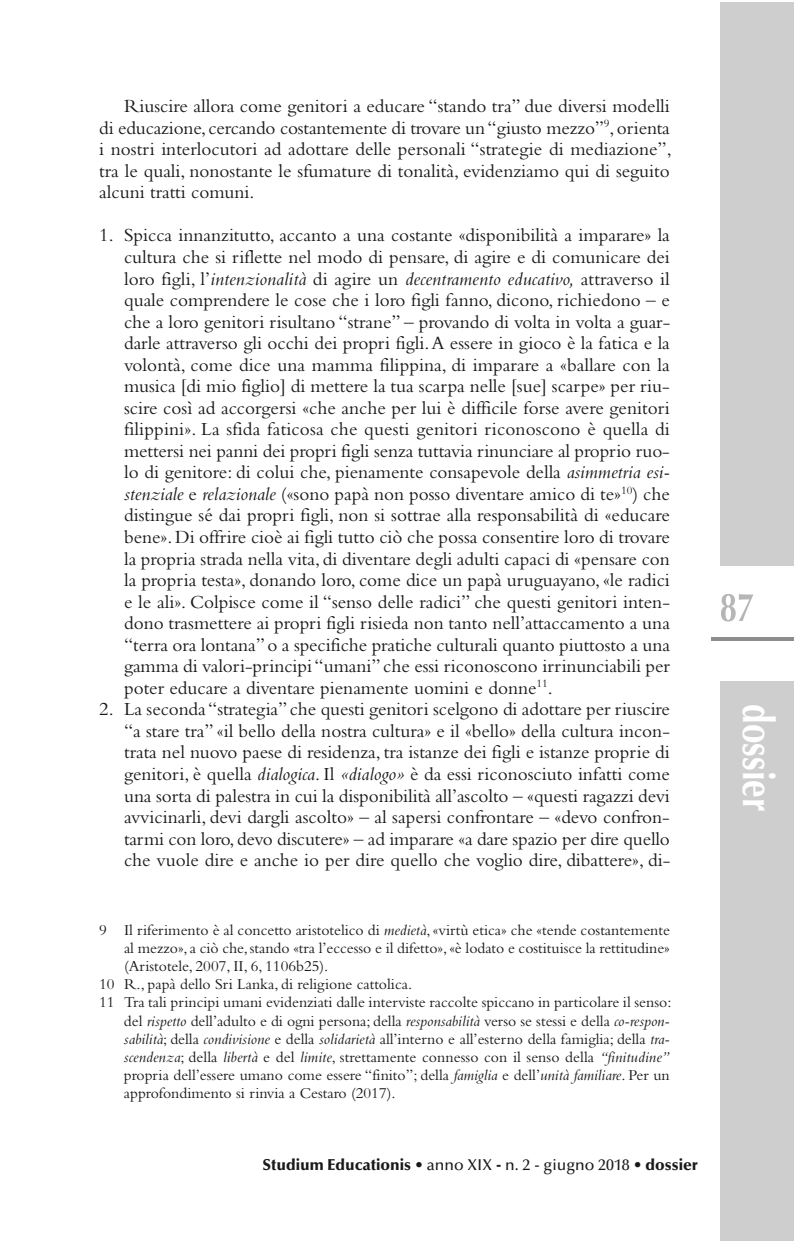
<style>
.page{position:relative;width:794px;height:1241px;background:#fff}
.page>*{position:absolute;margin:0;border:0;box-sizing:border-box;transform-origin:0 0}
.t1{font:700 43.75px "Optima";color:#fff;scale:.8 1}
.t2{font:19.25px/21.5px "Bembo";color:#191919;text-align:justify}
.t3{font:15.75px "Bembo";color:#191919}
.t4{font:900 15.75px "Optima";color:#191919}
.s1{font-style:italic}
.s2{font-weight:500}
</style>
<div class="page">
<svg style="left:721px;top:594px;width:32px;height:27px"></svg>
<svg style="left:711px;top:637px;width:83px;height:3px"></svg>
<div style="left:720px;top:680px;width:74px;height:560px;background:#cecece"></div>
<div style="left:720px;top:2px;width:74px;height:564px;background:#cecece"></div>
<p class="t2" style="left:99px;top:97px;width:574px;text-indent:25px">Riuscire allora come genitori a educare “stando tra” due diversi modelli di educazione, cercando costantemente di trovare un“giusto mezzo”<sup>9</sup>,orienta i nostri interlocutori ad adottare delle personali “strategie di mediazione”, tra le quali, nonostante le sfumature di tonalità, evidenziamo qui di seguito alcuni tratti comuni.</p>
<p class="t2" style="left:124px;top:226px;width:548px;text-indent:-25px">1. Spicca innanzitutto, accanto a una costante «disponibilità a imparare» la cultura che si riflette nel modo di pensare, di agire e di comunicare dei loro figli, l’<span class="s1">intenzionalità</span> di agire un <span class="s1">decentramento educativo,</span> attraverso il quale comprendere le cose che i loro figli fanno, dicono, richiedono – e che a loro genitori risultano “strane” – provando di volta in volta a guar&shy;darle attraverso gli occhi dei propri figli.A essere in gioco è la fatica e la volontà, come dice una mamma filippina, di imparare a «ballare con la musica [di mio figlio] di mettere la tua scarpa nelle [sue] scarpe» per riu&shy;scire così ad accorgersi «che anche per lui è difficile forse avere genitori filippini». La sfida faticosa che questi genitori riconoscono è quella di mettersi nei panni dei propri figli senza tuttavia rinunciare al proprio ruo&shy;lo di genitore: di colui che, pienamente consapevole della <span class="s1">asimmetria esi&shy;stenziale</span> e <span class="s1">relazionale</span> («sono papà non posso diventare amico di te»<sup>10</sup>) che distingue sé dai propri figli, non si sottrae alla responsabilità di «educare bene».Di offrire cioè ai figli tutto ciò che possa consentire loro di trovare la propria strada nella vita, di diventare degli adulti capaci di «pensare con la propria testa», donando loro, come dice un papà uruguayano, «le radici e le ali». Colpisce come il “senso delle radici” che questi genitori inten&shy;dono trasmettere ai propri figli risieda non tanto nell’attaccamento a una “terra ora lontana” o a specifiche pratiche culturali quanto piuttosto a una gamma di valori-principi “umani” che essi riconoscono irrinunciabili per poter educare a diventare pienamente uomini e donne<sup>11</sup>.</p>
<p class="t2" style="left:124px;top:700px;width:548px;text-indent:-25px">2. La seconda “strategia” che questi genitori scelgono di adottare per riuscire “a stare tra” «il bello della nostra cultura» e il «bello» della cultura incon&shy;trata nel nuovo paese di residenza, tra istanze dei figli e istanze proprie di genitori, è quella <span class="s1">dialogica</span>. Il <span class="s1">«dialogo»</span> è da essi riconosciuto infatti come una sorta di palestra in cui la disponibilità all’ascolto – «questi ragazzi devi avvicinarli, devi dargli ascolto» – al sapersi confrontare – «devo confron&shy;tarmi con loro, devo discutere» – ad imparare «a dare spazio per dire quello che vuole dire e anche io per dire quello che voglio dire, dibattere», di-</p>
<p class="t3" style="left:99px;top:924px;width:572px">9 Il riferimento è al concetto aristotelico di <span class="s1">medietà</span>,«virtù etica» che «tende costantemente</p>
<p class="t3" style="left:124px;top:942px;width:547px">al mezzo»,a ciò che,stando «tra l’eccesso e il difetto»,«è lodato e costituisce la rettitudine»</p>
<p class="t3" style="left:124px;top:960px;width:206px">(Aristotele, 2007, II, 6, 1106b25).</p>
<p class="t3" style="left:99px;top:978px;width:314px">10 R., papà dello Sri Lanka, di religione cattolica.</p>
<p class="t3" style="left:99px;top:996px;width:574px">11 Tra tali principi umani evidenziati dalle interviste raccolte spiccano in particolare il senso:</p>
<p class="t3" style="left:124px;top:1014px;width:547px">del <span class="s1">rispetto</span> dell’adulto e di ogni persona; della <span class="s1">responsabilità</span> verso se stessi e della <span class="s1">co-respon-</span></p>
<p class="t3" style="left:124px;top:1032px;width:547px"><span class="s1">sabilità</span>; della <span class="s1">condivisione</span> e della <span class="s1">solidarietà</span> all’interno e all’esterno della famiglia; della <span class="s1">tra-</span></p>
<p class="t3" style="left:124px;top:1050px;width:547px"><span class="s1">scendenza</span>; della <span class="s1">libertà</span> e del <span class="s1">limite</span>, strettamente connesso con il senso della <span class="s1">“finitudine”</span></p>
<p class="t3" style="left:124px;top:1069px;width:547px">propria dell’essere umano come essere “finito”; della <span class="s1">famiglia</span> e dell’<span class="s1">unità familiare</span>. Per un</p>
<p class="t3" style="left:124px;top:1087px;width:273px">approfondimento si rinvia a Cestaro (2017).</p>
<p class="t4" style="left:262px;top:1158px;width:437px">Studium Educationis <span class="s2">• anno XIX</span> - <span class="s2">n. 2 - giugno 2018 •</span> dossier</p>
<h1 class="t1" style="left:783px;top:704px;width:135px;rotate:90deg">dossier</h1>
</div>
